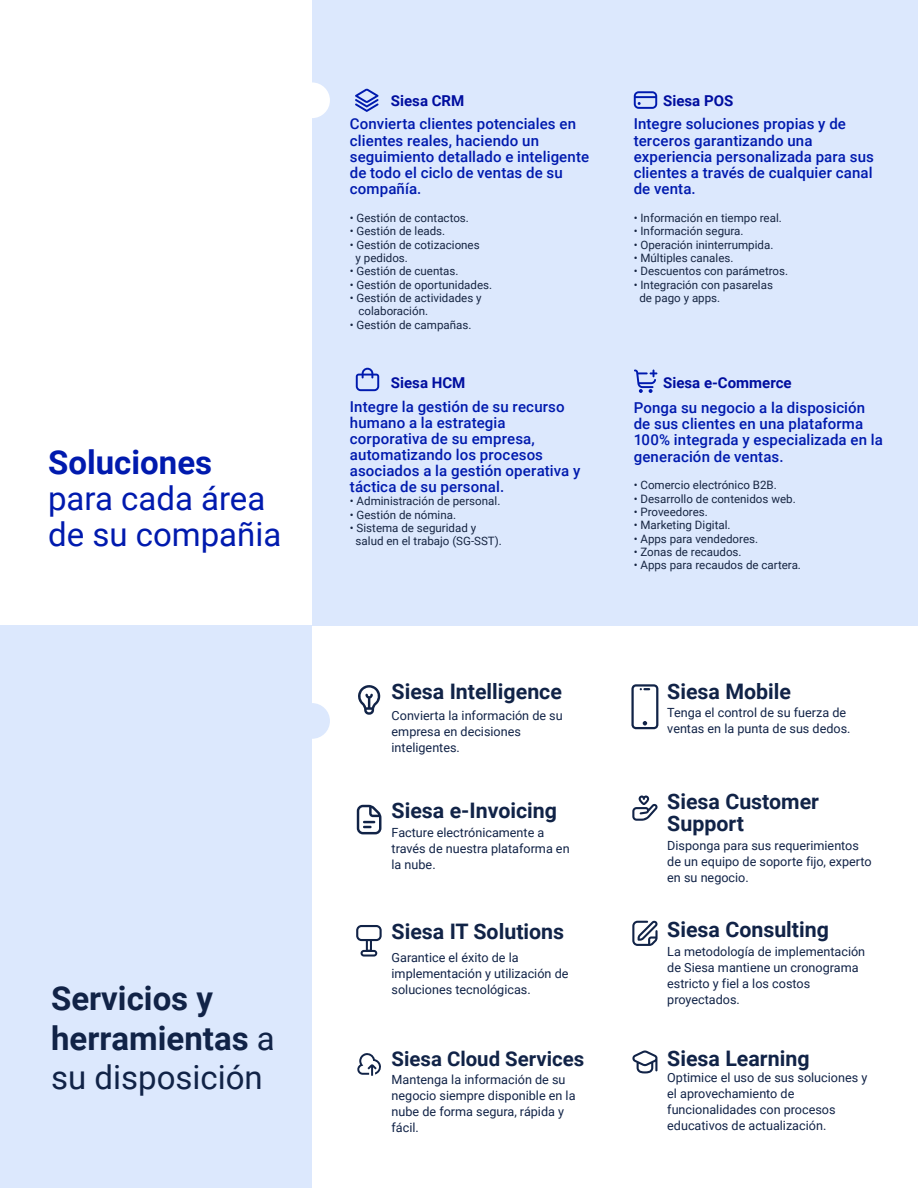
<style>
.page{position:relative;width:918px;height:1188px;background:#fff}
.page>*{position:absolute;margin:0;border:0;box-sizing:border-box;transform-origin:0 0}
.t1{font:700 33px/39.6px "Roboto";color:#112347}
.t2{font:33px/36px "Roboto";color:#001aae}
.t3{font:700 33px "Roboto";color:#001aae}
.t4{font:700 21.3px/22.4px "Roboto";color:#112347}
.t5{font:700 20.4px "Roboto";color:#112347}
.t6{font:500 15px/16.2px "Roboto";letter-spacing:.01em;color:#001aae}
.t7{font:700 15px "Roboto";color:#000e9f}
.t8{font:12.6px/16px "Roboto";color:#112347}
.t9{font:11.55px/13.4px "Roboto";color:#162542}
.s1{font-weight:400}
</style>
<div class="page">
<div style="left:312px;top:0;width:606px;height:625px;background:#dce8fd"></div>
<div style="left:1px;top:625px;width:311px;height:563px;background:#dce8fd"></div>
<div style="left:294px;top:82px;width:36px;height:36px;background:#fff;border-radius:50%"></div>
<div style="left:294px;top:703px;width:36px;height:36px;background:#dce8fd;border-radius:50%"></div>
<svg style="left:634px;top:370px;width:23px;height:23px"></svg>
<svg style="left:356px;top:368px;width:23px;height:23px"></svg>
<svg style="left:634px;top:91px;width:23px;height:18px"></svg>
<svg style="left:355px;top:89px;width:24px;height:23px"></svg>
<svg style="left:632px;top:920px;width:26px;height:26px"></svg>
<svg style="left:632px;top:1050px;width:25px;height:24px"></svg>
<svg style="left:632px;top:796px;width:26px;height:25px"></svg>
<svg style="left:631px;top:684px;width:27px;height:45px"></svg>
<svg style="left:357px;top:1053px;width:24px;height:23px"></svg>
<svg style="left:358px;top:685px;width:23px;height:30px"></svg>
<svg style="left:357px;top:805px;width:24px;height:29px"></svg>
<svg style="left:356px;top:925px;width:26px;height:32px"></svg>
<h1 class="t3" style="left:48px;top:449px;width:166px">Soluciones</h1>
<h1 class="t2" style="left:48px;top:482px;width:235px">para cada área de su compañia</h1>
<h1 class="t1" style="left:51px;top:981px;width:225px">Servicios y herramientas <span class="s1">a su disposición</span></h1>
<p class="t7" style="left:391px;top:95px;width:75px">Siesa CRM</p>
<p class="t6" style="left:350px;top:117px;width:241px">Convierta clientes potenciales en clientes reales, haciendo un seguimiento detallado e inteligente de todo el ciclo de ventas de su compañía.</p>
<p class="t9" style="left:350px;top:212px;width:121px">ï Gestión de contactos.</p>
<p class="t9" style="left:350px;top:225px;width:97px">ï Gestión de leads.</p>
<p class="t9" style="left:350px;top:239px;width:131px">ï Gestión de cotizaciones</p>
<p class="t9" style="left:356px;top:252px;width:54px">y pedidos.</p>
<p class="t9" style="left:350px;top:265px;width:110px">ï Gestión de cuentas.</p>
<p class="t9" style="left:350px;top:279px;width:144px">ï Gestión de oportunidades.</p>
<p class="t9" style="left:350px;top:292px;width:133px">ï Gestión de actividades y</p>
<p class="t9" style="left:358px;top:305px;width:71px">colaboración.</p>
<p class="t9" style="left:350px;top:319px;width:123px">ï Gestión de campañas.</p>
<p class="t7" style="left:391px;top:377px;width:76px">Siesa HCM</p>
<p class="t6" style="left:350px;top:399px;width:232px">Integre la gestión de su recurso humano a la estrategia corporativa de su empresa, automatizando los procesos asociados a la gestión operativa y táctica de su personal.</p>
<p class="t9" style="left:350px;top:495px;width:152px">ï Administración de personal.</p>
<p class="t9" style="left:350px;top:509px;width:108px">ï Gestión de nómina.</p>
<p class="t9" style="left:350px;top:522px;width:128px">ï Sistema de seguridad y</p>
<p class="t9" style="left:356px;top:534px;width:148px">salud en el trabajo (SG-SST).</p>
<h2 class="t4" style="left:392px;top:682px;width:172px">Siesa Intelligence</h2>
<p class="t8" style="left:392px;top:709px;width:173px">Convierta la información de su empresa en decisiones inteligentes.</p>
<h2 class="t4" style="left:392px;top:801px;width:167px">Siesa e-Invoicing</h2>
<p class="t8" style="left:392px;top:825px;width:180px">Facture electrónicamente a través de nuestra plataforma en la nube.</p>
<h2 class="t4" style="left:392px;top:922px;width:174px">Siesa IT Solutions</h2>
<p class="t8" style="left:392px;top:950px;width:178px">Garantice el éxito de la implementación y utilización de soluciones tecnológicas.</p>
<h3 class="t5" style="left:392px;top:1050px;width:194px">Siesa Cloud Services</h3>
<p class="t8" style="left:392px;top:1073px;width:185px">Mantenga la información de su negocio siempre disponible en la nube de forma segura, rápida y fácil.</p>
<p class="t7" style="left:663px;top:95px;width:72px">Siesa POS</p>
<p class="t6" style="left:634px;top:117px;width:242px">Integre soluciones propias y de terceros garantizando una experiencia personalizada para sus clientes a través de cualquier canal de venta.</p>
<p class="t9" style="left:634px;top:212px;width:150px">ï Información en tiempo real.</p>
<p class="t9" style="left:634px;top:225px;width:111px">ï Información segura.</p>
<p class="t9" style="left:634px;top:239px;width:141px">ï Operación ininterrumpida.</p>
<p class="t9" style="left:634px;top:252px;width:101px">ï Múltiples canales.</p>
<p class="t9" style="left:634px;top:265px;width:156px">ï Descuentos con parámetros.</p>
<p class="t9" style="left:634px;top:279px;width:141px">ï Integración con pasarelas</p>
<p class="t9" style="left:639px;top:292px;width:82px">de pago y apps.</p>
<p class="t7" style="left:663px;top:377px;width:130px">Siesa e-Commerce</p>
<p class="t6" style="left:634px;top:401px;width:251px">Ponga su negocio a la disposición de sus clientes en una plataforma<br>100% integrada y especializada en la generación de ventas.</p>
<p class="t9" style="left:634px;top:480px;width:169px">ï Comercio electrónico B2B.<br>ï Desarrollo de contenidos web. ï Proveedores.<br>ï Marketing Digital.<br>ï Apps para vendedores.<br>ï Zonas de recaudos.<br>ï Apps para recaudos de cartera.</p>
<h2 class="t4" style="left:667px;top:682px;width:125px">Siesa Mobile</h2>
<p class="t8" style="left:667px;top:706px;width:185px">Tenga el control de su fuerza de ventas en la punta de sus dedos.</p>
<h2 class="t4" style="left:667px;top:792px;width:153px">Siesa Customer<br>Support</h2>
<p class="t8" style="left:667px;top:838px;width:206px">Disponga para sus requerimientos de un equipo de soporte fijo, experto en su negocio.</p>
<h2 class="t4" style="left:667px;top:920px;width:163px">Siesa Consulting</h2>
<p class="t8" style="left:667px;top:944px;width:199px">La metodología de implementación de Siesa mantiene un cronograma estricto y fiel a los costos proyectados.</p>
<h2 class="t4" style="left:667px;top:1049px;width:144px">Siesa Learning</h2>
<p class="t8" style="left:667px;top:1071px;width:202px">Optimice el uso de sus soluciones y el aprovechamiento de funcionalidades con procesos educativos de actualización.</p>
</div>
